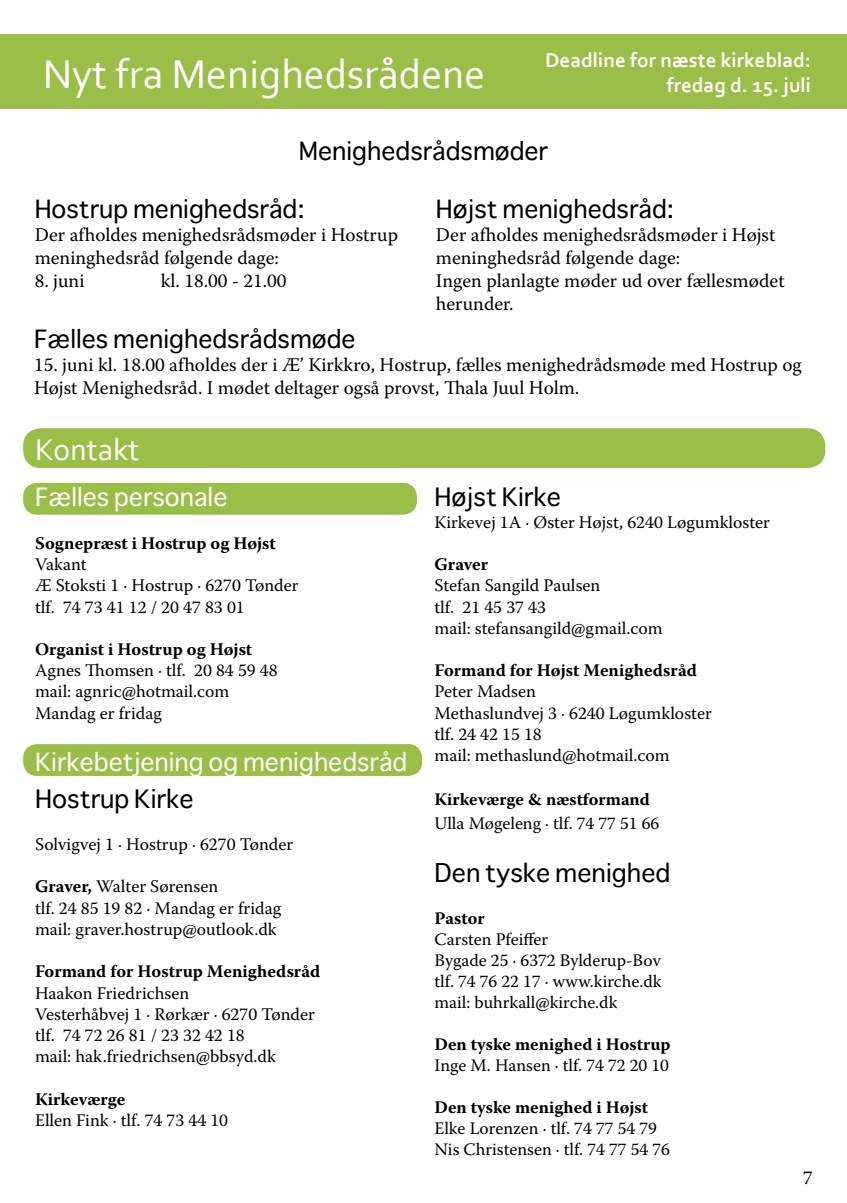
<style>
.page{position:relative;width:847px;height:1203px;background:#fff}
.page>*{position:absolute;margin:0;border:0;box-sizing:border-box;transform-origin:0 0}
.t1{font:42px "Corbel";color:#fff}
.t2{font:31.5px "Corbel";color:#fff}
.t3{font:24.68px "Sathu";color:#000}
.t4{font:24.5px "Sathu";color:#000}
.t5{font:24.5px "Sathu";color:#fff}
.t6{font:700 21px/25.2px "Corbel";color:#fff;text-align:right}
.t7{font:19.25px/23.1px "Warnock Pro";color:#000}
.t8{font:17.68px/21.2px "Warnock Pro";color:#000}
.t9{font:700 17.68px "Warnock Pro";color:#000}
.t10{font:17.5px/21px "Warnock Pro";color:#000}
.t11{font:700 17.5px "Warnock Pro";color:#000}
.s1{font-weight:700}
</style>
<div class="page">
<div style="left:23px;top:744px;width:399px;height:32px;background:#9abe47;border-radius:14px"></div>
<div style="left:23px;top:483px;width:394px;height:32px;background:#9abe47;border-radius:14px"></div>
<div style="left:0;top:35px;width:847px;height:74px;background:#9abe47"></div>
<div style="left:23px;top:428px;width:802px;height:40px;background:#9abe47;border-radius:18px"></div>
<h1 class="t1" style="left:43px;top:48px;width:444px">Nyt fra Menighedsrådene</h1>
<p class="t6" style="left:545px;top:47px;width:267px">Deadline for næste kirkeblad: fredag d. 15. juli</p>
<h3 class="t4" style="left:299px;top:131px;width:251px">Menighedsrådsmøder</h3>
<h3 class="t4" style="left:35px;top:188px;width:271px">Hostrup menighedsråd:</h3>
<p class="t7" style="left:35px;top:223px;width:365px">Der afholdes menighedsrådsmøder i Hostrup meninghedsråd følgende dage:</p>
<p class="t7" style="left:35px;top:269px;width:51px">8. juni</p>
<p class="t7" style="left:161px;top:269px;width:127px">kl. 18.00 - 21.00</p>
<h3 class="t4" style="left:436px;top:188px;width:240px">Højst menighedsråd:</h3>
<p class="t7" style="left:436px;top:223px;width:350px">Der afholdes menighedsrådsmøder i Højst meninghedsråd følgende dage:<br>Ingen planlagte møder ud over fællesmødet herunder.</p>
<h3 class="t4" style="left:34px;top:319px;width:323px">Fælles menighedsrådsmøde</h3>
<p class="t7" style="left:34px;top:353px;width:769px">15. juni kl. 18.00 afholdes der i Æ’ Kirkkro, Hostrup, fælles menighedrådsmøde med Hostrup og<br>Højst Menighedsråd. I mødet deltager også provst, Thala Juul Holm.</p>
<h2 class="t2" style="left:35px;top:430px;width:106px">Kontakt</h2>
<h3 class="t5" style="left:35px;top:477px;width:194px">Fælles personale</h3>
<p class="t9" style="left:35px;top:532px;width:242px">Sognepræst i Hostrup og Højst</p>
<p class="t8" style="left:35px;top:553px;width:265px">Vakant<br>Æ Stoksti 1 · Hostrup · 6270 Tønder tlf. 74 73 41 12 / 20 47 83 01</p>
<p class="t9" style="left:35px;top:638px;width:219px">Organist i Hostrup og Højst</p>
<p class="t8" style="left:35px;top:659px;width:244px">Agnes Thomsen · tlf. 20 84 59 48 mail: agnric@hotmail.com<br>Mandag er fridag</p>
<h3 class="t5" style="left:35px;top:742px;width:374px">Kirkebetjening og menighedsråd</h3>
<h3 class="t3" style="left:35px;top:778px;width:160px">Hostrup Kirke</h3>
<p class="t8" style="left:35px;top:833px;width:260px">Solvigvej 1 · Hostrup · 6270 Tønder</p>
<p class="t8" style="left:35px;top:876px;width:248px"><span class="s1">Graver,</span> Walter Sørensen<br>tlf. 24 85 19 82 · Mandag er fridag mail: graver.hostrup@outlook.dk</p>
<p class="t9" style="left:35px;top:961px;width:287px">Formand for Hostrup Menighedsråd</p>
<p class="t8" style="left:35px;top:982px;width:281px">Haakon Friedrichsen<br>Vesterhåbvej 1 · Rørkær · 6270 Tønder tlf. 74 72 26 81 / 23 32 42 18<br>mail: hak.friedrichsen@bbsyd.dk</p>
<p class="t9" style="left:35px;top:1088px;width:92px">Kirkeværge</p>
<p class="t8" style="left:35px;top:1109px;width:195px">Ellen Fink · tlf. 74 73 44 10</p>
<h3 class="t3" style="left:434px;top:477px;width:128px">Højst Kirke</h3>
<p class="t8" style="left:434px;top:511px;width:337px">Kirkevej 1A · Øster Højst, 6240 Løgumkloster</p>
<p class="t9" style="left:434px;top:554px;width:55px">Graver</p>
<p class="t8" style="left:434px;top:575px;width:230px">Stefan Sangild Paulsen<br>tlf. 21 45 37 43<br>mail: stefansangild@gmail.com</p>
<p class="t9" style="left:434px;top:660px;width:264px">Formand for Højst Menighedsråd</p>
<p class="t8" style="left:434px;top:681px;width:279px">Peter Madsen<br>Methaslundvej 3 · 6240 Løgumkloster tlf. 24 42 15 18<br>mail: methaslund@hotmail.com</p>
<p class="t11" style="left:434px;top:789px;width:217px">Kirkeværge &amp; næstformand</p>
<p class="t10" style="left:434px;top:812px;width:226px">Ulla Møgeleng · tlf. 74 77 51 66</p>
<h3 class="t3" style="left:434px;top:852px;width:237px">Den tyske menighed</h3>
<p class="t11" style="left:434px;top:908px;width:52px">Pastor</p>
<p class="t10" style="left:434px;top:928px;width:229px">Carsten Pfeiffer<br>Bygade 25 · 6372 Bylderup-Bov tlf. 74 76 22 17 · www.kirche.dk mail: buhrkall@kirche.dk</p>
<p class="t11" style="left:434px;top:1034px;width:237px">Den tyske menighed i Hostrup</p>
<p class="t10" style="left:434px;top:1054px;width:236px">Inge M. Hansen · tlf. 74 72 20 10</p>
<p class="t11" style="left:434px;top:1097px;width:215px">Den tyske menighed i Højst</p>
<p class="t10" style="left:434px;top:1117px;width:237px">Elke Lorenzen · tlf. 74 77 54 79<br>Nis Christensen · tlf. 74 77 54 76</p>
<p class="t7" style="left:803px;top:1166px;width:11px">7</p>
</div>
